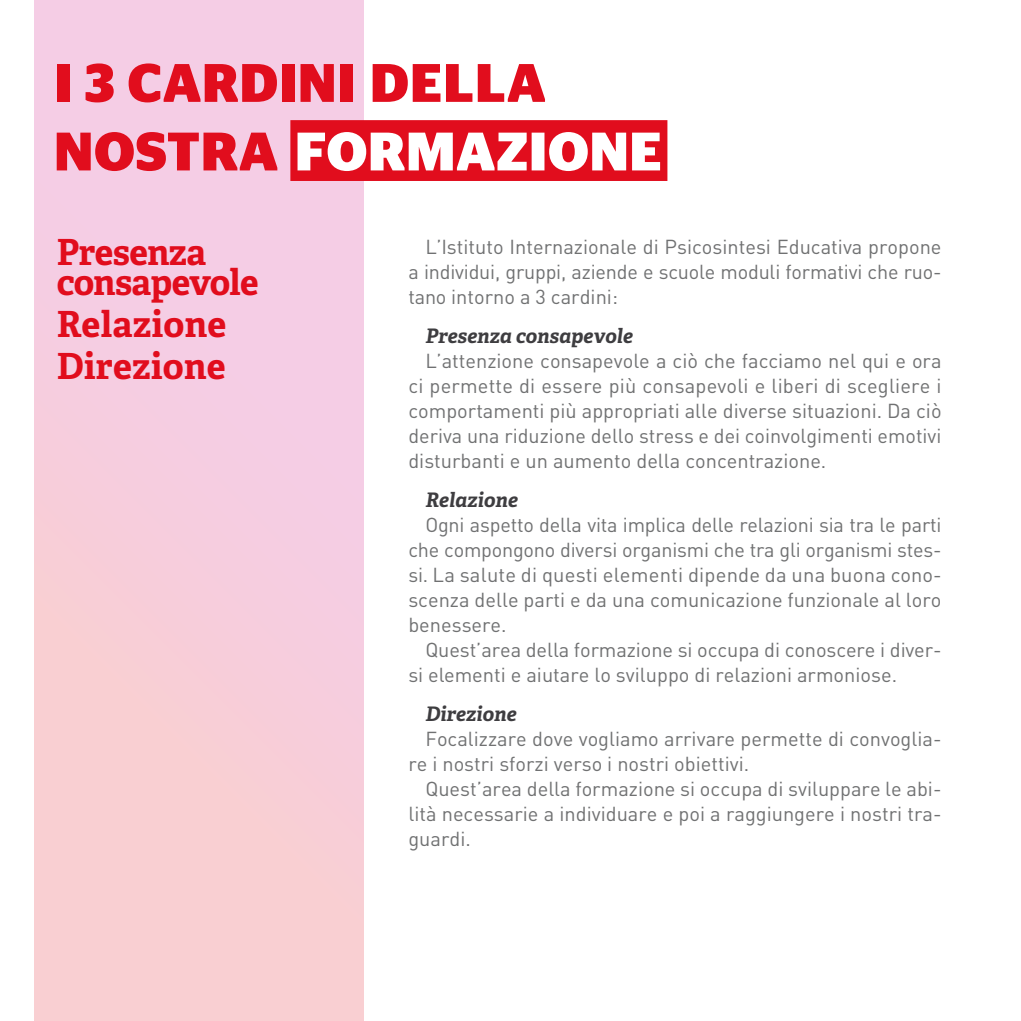
<style>
.page{position:relative;width:1021px;height:1021px;background:#fff}
.page>*{position:absolute;margin:0;border:0;box-sizing:border-box;transform-origin:0 0}
.t1{font:700 54px "Stag Sans";letter-spacing:.015em;color:#e10d1d}
.t2{font:700 36px/30px "Adelle";letter-spacing:-.015em;color:#e10d1d}
.t3{font:700 36px/42px "Adelle";letter-spacing:.01em;color:#e10d1d}
.t4{font:20px/25px "DIN Pro";color:#707172;text-align:justify}
.t5{font:italic 700 20px "Adelle";color:#3e3d40}
</style>
<div class="page">
<div style="left:34px;top:0;width:329px;height:1020px;background:#f6cdde"></div>
<svg style="left:57px;top:120px;width:610px;height:61px"></svg>
<h1 class="t1" style="left:54px;top:52px;width:493px">I 3 CARDINI DELLA</h1>
<h2 class="t2" style="left:57px;top:238px;width:203px">Presenza consapevole</h2>
<h2 class="t3" style="left:57px;top:304px;width:171px">Relazione<br>Direzione</h2>
<p class="t4" style="left:408px;top:233px;width:534px;text-indent:17px">L’Istituto Internazionale di Psicosintesi Educativa propone a individui, gruppi, aziende e scuole moduli formativi che ruo&shy;tano intorno a 3 cardini:</p>
<p class="t5" style="left:425px;top:323px;width:209px">Presenza consapevole</p>
<p class="t4" style="left:408px;top:347px;width:535px;text-indent:17px">L’attenzione consapevole a ciò che facciamo nel qui e ora ci permette di essere più consapevoli e liberi di scegliere i comportamenti più appropriati alle diverse situazioni. Da ciò deriva una riduzione dello stress e dei coinvolgimenti emotivi disturbanti e un aumento della concentrazione.</p>
<p class="t5" style="left:425px;top:487px;width:94px">Relazione</p>
<p class="t4" style="left:408px;top:511px;width:534px;text-indent:17px">Ogni aspetto della vita implica delle relazioni sia tra le parti che compongono diversi organismi che tra gli organismi stes&shy;si. La salute di questi elementi dipende da una buona cono&shy;scenza delle parti e da una comunicazione funzionale al loro benessere.</p>
<p class="t4" style="left:408px;top:636px;width:534px;text-indent:17px">Quest’area della formazione si occupa di conoscere i diver&shy;si elementi e aiutare lo sviluppo di relazioni armoniose.</p>
<p class="t5" style="left:425px;top:701px;width:93px">Direzione</p>
<p class="t4" style="left:408px;top:725px;width:534px;text-indent:17px">Focalizzare dove vogliamo arrivare permette di convoglia&shy;re i nostri sforzi verso i nostri obiettivi.</p>
<p class="t4" style="left:408px;top:775px;width:534px;text-indent:17px">Quest’area della formazione si occupa di sviluppare le abi&shy;lità necessarie a individuare e poi a raggiungere i nostri tra&shy;guardi.</p>
</div>
